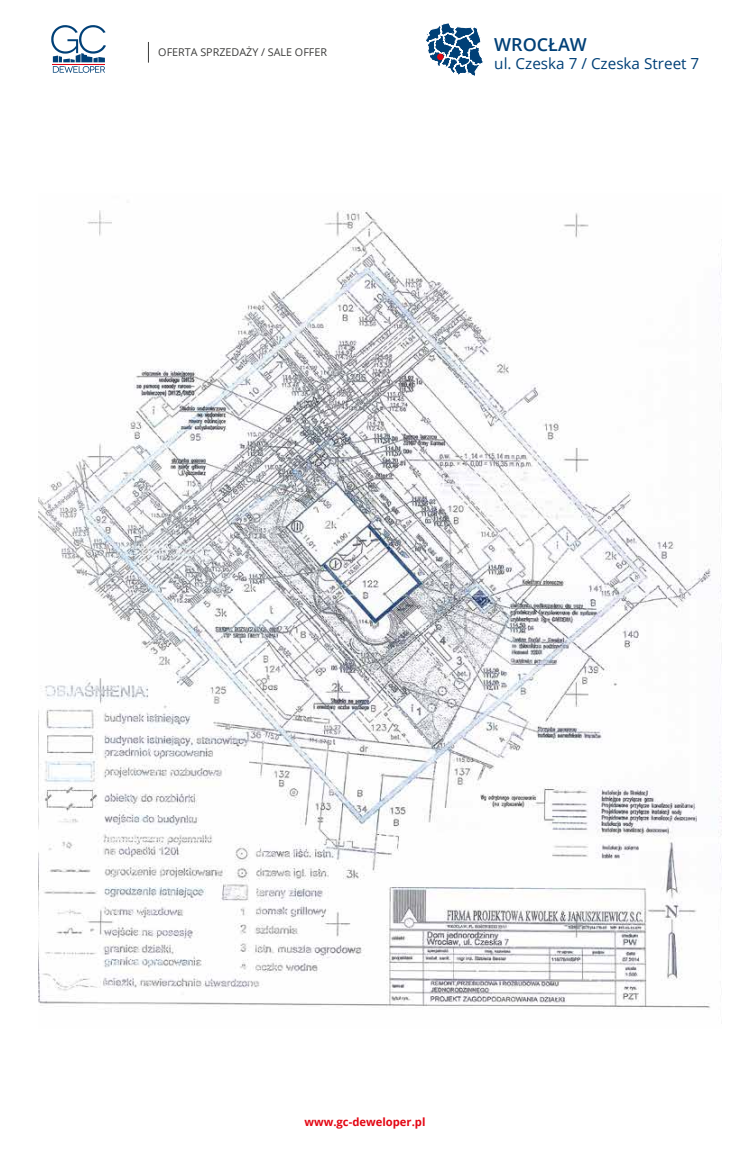
<style>
.page{position:relative;width:745px;height:1153px;background:#fff}
.page>*{position:absolute;margin:0;border:0;box-sizing:border-box;transform-origin:0 0}
.t1{font:600 17.88px "Open Sans";color:#004077}
.t2{font:15.25px "Open Sans";color:#004077}
.t3{font:700 11.25px "Open Sans";color:#e30613}
.t4{font:10.75px "Open Sans";color:#3c3c3b}
</style>
<div class="page">
<svg style="left:148px;top:42px;width:1px;height:21px"></svg>
<svg style="left:51px;top:25px;width:55px;height:48px"></svg>
<img style="left:39px;top:210px;width:682px;height:798px">
<svg style="left:426px;top:23px;width:57px;height:53px"></svg>
<p class="t4" style="left:158px;top:45px;width:170px">OFERTA SPRZEDAŻY / SALE OFFER</p>
<h1 class="t1" style="left:494px;top:32px;width:94px">WROCŁAW</h1>
<h2 class="t2" style="left:494px;top:53px;width:206px">ul. Czeska 7 / Czeska Street 7</h2>
<p class="t3" style="left:304px;top:1114px;width:122px">www.gc-deweloper.pl</p>
</div>
